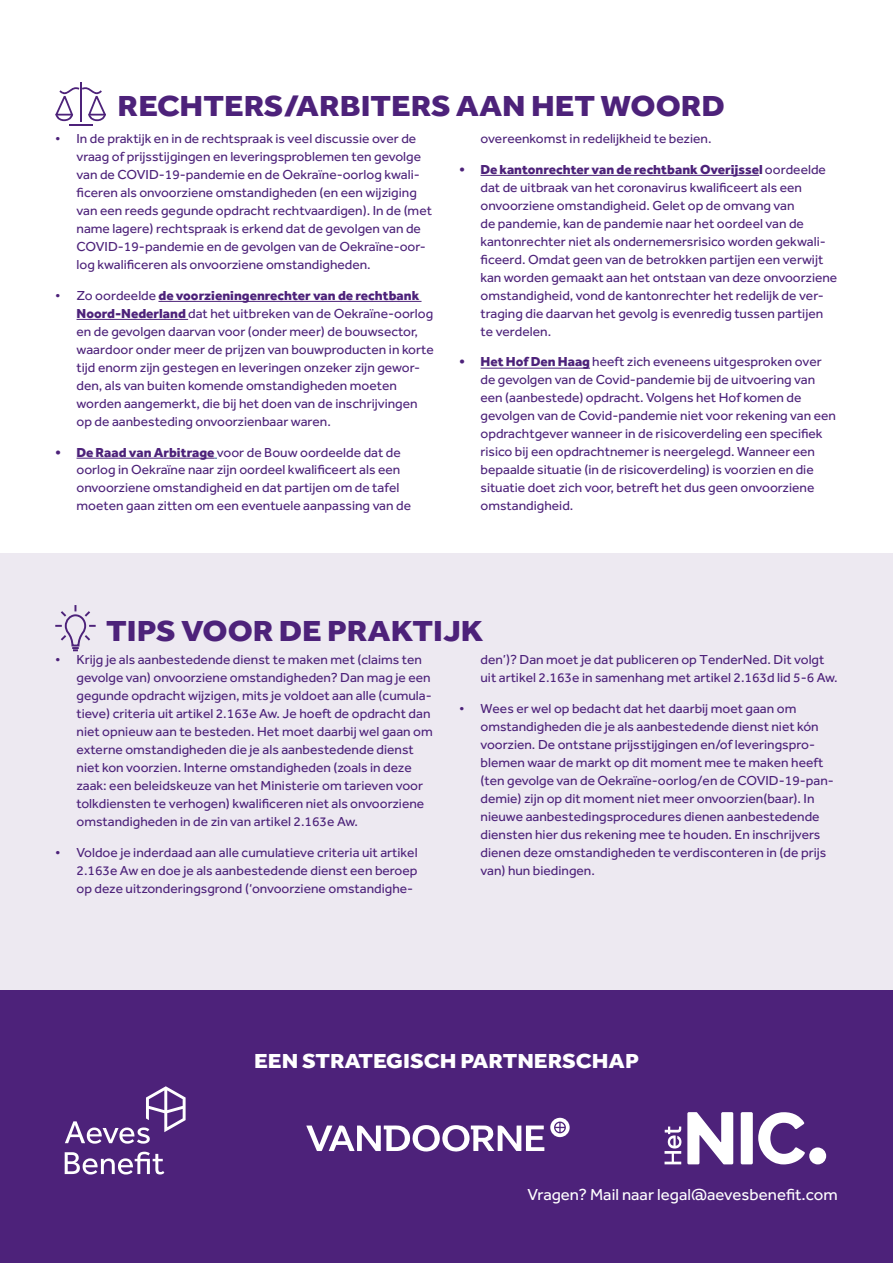
<style>
.page{position:relative;width:893px;height:1263px;background:#fff}
.page>*{position:absolute;margin:0;border:0;box-sizing:border-box;transform-origin:0 0}
.t1{font:800 30px "Effra";color:#4d227a;scale:1.1 1}
.t2{font:800 21px "Effra";color:#fff;scale:1.11 1}
.t3{font:16.5px "Effra";color:#fff}
.t4{font:13.5px/18px "Effra";color:#4d227a}
.s1{font-weight:800}
</style>
<div class="page">
<div style="left:0;top:554px;width:893px;height:487px;background:#ede9f1"></div>
<div style="left:0;top:991px;width:893px;height:272px;background:#4d227a"></div>
<svg style="left:65px;top:1086px;width:121px;height:58px"></svg>
<svg style="left:65px;top:1152px;width:99px;height:22px"></svg>
<svg style="left:306px;top:1125px;width:238px;height:27px"></svg>
<svg style="left:550px;top:1118px;width:20px;height:19px"></svg>
<div style="left:741px;top:1112px;width:12px;height:52px;background:#fff;border-radius:2px"></div>
<svg style="left:687px;top:1112px;width:46px;height:52px"></svg>
<svg style="left:664px;top:1126px;width:17px;height:38px"></svg>
<div style="left:809px;top:1147px;width:17px;height:17px;background:#fff;border-radius:50%"></div>
<svg style="left:758px;top:1112px;width:47px;height:53px"></svg>
<hr style="left:69px;top:124px;width:23px;height:2px;background:#4d227a">
<hr style="left:80px;top:83px;width:2px;height:39px;background:#4d227a">
<svg style="left:55px;top:87px;width:51px;height:34px"></svg>
<hr style="left:158px;top:301px;width:263px;height:1px;background:#4d227a">
<hr style="left:77px;top:319px;width:111px;height:1px;background:#4d227a">
<hr style="left:77px;top:458px;width:137px;height:1px;background:#4d227a">
<hr style="left:480px;top:175px;width:279px;height:1px;background:#4d227a">
<hr style="left:480px;top:368px;width:110px;height:1px;background:#4d227a">
<h1 class="t1" style="left:118px;top:87px;width:554px">RECHTERS/ARBITERS AAN HET WOORD</h1>
<p class="t4" style="left:77px;top:129px;width:357px;text-indent:-21px">• In de praktijk en in de rechtspraak is veel discussie over de vraag of prijsstijgingen en leveringsproblemen ten gevolge van de COVID-19-pandemie en de Oekraïne-oorlog kwali&shy;ficeren als onvoorziene omstandigheden (en een wijziging van een reeds gegunde opdracht rechtvaardigen). In de (met name lagere) rechtspraak is erkend dat de gevolgen van de COVID-19-pandemie en de gevolgen van de Oekraïne-oor&shy;log kwalificeren als onvoorziene omstandigheden.</p>
<p class="t4" style="left:77px;top:286px;width:359px;text-indent:-21px">• Zo oordeelde <span class="s1">de voorzieningenrechter van de rechtbank Noord-Nederland</span> dat het uitbreken van de Oekraïne-oorlog en de gevolgen daarvan voor (onder meer) de bouwsector, waardoor onder meer de prijzen van bouwproducten in korte tijd enorm zijn gestegen en leveringen onzeker zijn gewor&shy;den, als van buiten komende omstandigheden moeten worden aangemerkt, die bij het doen van de inschrijvingen op de aanbesteding onvoorzienbaar waren.</p>
<p class="t4" style="left:77px;top:443px;width:336px;text-indent:-21px"><span class="s1">• De Raad van Arbitrage</span> voor de Bouw oordeelde dat de oorlog in Oekraïne naar zijn oordeel kwalificeert als een onvoorziene omstandigheid en dat partijen om de tafel moeten gaan zitten om een eventuele aanpassing van de</p>
<p class="t4" style="left:480px;top:129px;width:233px">overeenkomst in redelijkheid te bezien.</p>
<p class="t4" style="left:480px;top:160px;width:358px;text-indent:-21px"><span class="s1">• De kantonrechter van de rechtbank Overijssel</span> oordeelde dat de uitbraak van het coronavirus kwalificeert als een onvoorziene omstandigheid. Gelet op de omvang van<br>de pandemie, kan de pandemie naar het oordeel van de kantonrechter niet als ondernemersrisico worden gekwali&shy;ficeerd. Omdat geen van de betrokken partijen een verwijt kan worden gemaakt aan het ontstaan van deze onvoorziene omstandigheid, vond de kantonrechter het redelijk de ver&shy;traging die daarvan het gevolg is evenredig tussen partijen te verdelen.</p>
<p class="t4" style="left:480px;top:353px;width:357px;text-indent:-21px"><span class="s1">• Het Hof Den Haag</span> heeft zich eveneens uitgesproken over de gevolgen van de Covid-pandemie bij de uitvoering van een (aanbestede) opdracht. Volgens het Hof komen de gevolgen van de Covid-pandemie niet voor rekening van een opdrachtgever wanneer in de risicoverdeling een specifiek risico bij een opdrachtnemer is neergelegd. Wanneer een bepaalde situatie (in de risicoverdeling) is voorzien en die situatie doet zich voor, betreft het dus geen onvoorziene omstandigheid.</p>
<h1 class="t1" style="left:106px;top:612px;width:344px">TIPS VOOR DE PRAKTIJK</h1>
<p class="t4" style="left:77px;top:651px;width:358px;text-indent:-21px">• Krijg je als aanbestedende dienst te maken met (claims ten gevolge van) onvoorziene omstandigheden? Dan mag je een gegunde opdracht wijzigen, mits je voldoet aan alle (cumula&shy;tieve) criteria uit artikel 2.163e Aw. Je hoeft de opdracht dan niet opnieuw aan te besteden. Het moet daarbij wel gaan om externe omstandigheden die je als aanbestedende dienst niet kon voorzien. Interne omstandigheden (zoals in deze zaak: een beleidskeuze van het Ministerie om tarieven voor tolkdiensten te verhogen) kwalificeren niet als onvoorziene omstandigheden in de zin van artikel 2.163e Aw.</p>
<p class="t4" style="left:77px;top:843px;width:343px;text-align:justify;text-indent:-21px">• Voldoe je inderdaad aan alle cumulatieve criteria uit artikel 2.163e Aw en doe je als aanbestedende dienst een beroep op deze uitzonderingsgrond (‘onvoorziene omstandighe-</p>
<p class="t4" style="left:480px;top:651px;width:359px">den’)? Dan moet je dat publiceren op TenderNed. Dit volgt uit artikel 2.163e in samenhang met artikel 2.163d lid 5-6 Aw.</p>
<p class="t4" style="left:480px;top:699px;width:355px;text-indent:-21px">• Wees er wel op bedacht dat het daarbij moet gaan om omstandigheden die je als aanbestedende dienst niet kón voorzien. De ontstane prijsstijgingen en/of leveringspro&shy;blemen waar de markt op dit moment mee te maken heeft (ten gevolge van de Oekraïne-oorlog/en de COVID-19-pan&shy;demie) zijn op dit moment niet meer onvoorzien(baar). In nieuwe aanbestedingsprocedures dienen aanbestedende diensten hier dus rekening mee te houden. En inschrijvers dienen deze omstandigheden te verdisconteren in (de prijs van) hun biedingen.</p>
<h2 class="t2" style="left:254px;top:1048px;width:348px">EEN STRATEGISCH PARTNERSCHAP</h2>
<p class="t3" style="left:528px;top:1185px;width:312px">Vragen? Mail naar legal@aevesbenefit.com</p>
</div>
